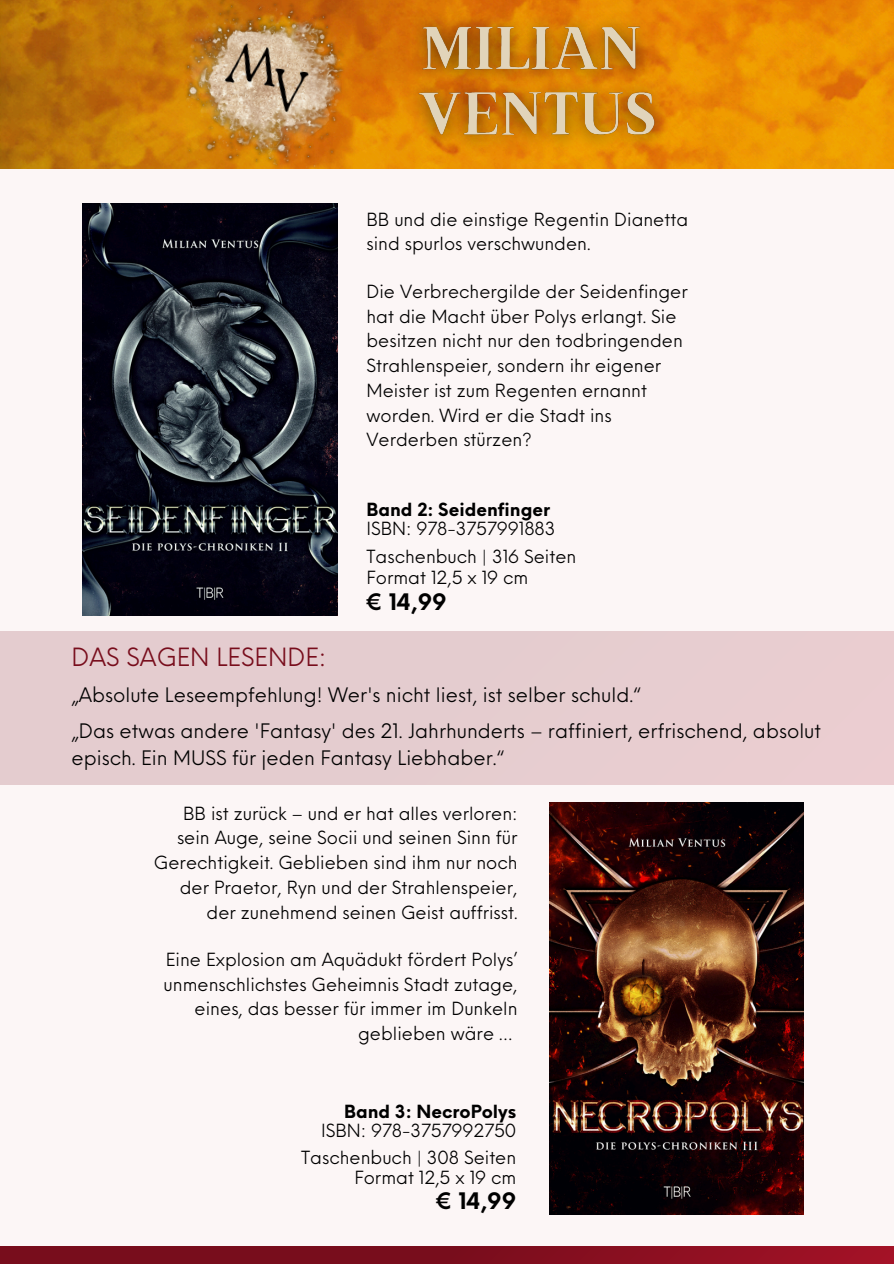
<style>
.page{position:relative;width:894px;height:1264px;background:#fff}
.page>*{position:absolute;margin:0;border:0;box-sizing:border-box;transform-origin:0 0}
.t1{font:24.6px "Neue Einstellung";color:#780d1c}
.t2{font:700 22.2px "Neue Einstellung";color:#000}
.t3{font:19.5px/27px "Neue Einstellung";color:#000}
.t4{font:17.7px/24.8px "Neue Einstellung";color:#000}
.t5{font:700 17.7px "Neue Einstellung";color:#000}
</style>
<div class="page">
<div style="left:0;top:0;width:893px;height:1263px;background:#fcf6f6"></div>
<div style="left:0;top:1246px;width:893px;height:17px;background:linear-gradient(to right,#6d0c19,#991124)"></div>
<img style="left:0;top:0;width:893px;height:168px">
<img style="left:170px;top:0;width:192px;height:169px">
<img style="left:83px;top:204px;width:254px;height:411px">
<img style="left:549px;top:802px;width:254px;height:412px">
<div style="left:0;top:631px;width:893px;height:153px;background:#e4cccf"></div>
<img style="left:391px;top:1px;width:290px;height:163px">
<p class="t4" style="left:366px;top:205px;width:323px">BB und die einstige Regentin Dianetta sind spurlos verschwunden.</p>
<p class="t4" style="left:366px;top:277px;width:323px">Die Verbrechergilde der Seidenfinger hat die Macht über Polys erlangt. Sie besitzen nicht nur den todbringenden Strahlenspeier, sondern ihr eigener Meister ist zum Regenten ernannt worden. Wird er die Stadt ins Verderben stürzen?</p>
<p class="t1" style="left:71px;top:635px;width:256px">DAS SAGEN LESENDE:</p>
<p class="t5" style="left:366px;top:493px;width:185px">Band 2: Seidenfinger</p>
<h2 class="t4" style="left:366px;top:514px;width:190px">ISBN: 978-3757991883</h2>
<p class="t4" style="left:366px;top:542px;width:211px">Taschenbuch | 316 Seiten</p>
<p class="t4" style="left:366px;top:563px;width:163px">Format 12,5 x 19 cm</p>
<p class="t2" style="left:366px;top:581px;width:82px">€ 14,99</p>
<p class="t3" style="left:71px;top:679px;width:571px">„Absolute Leseempfehlung! Wer's nicht liest, ist selber schuld.“</p>
<p class="t3" style="left:71px;top:715px;width:750px">„Das etwas andere 'Fantasy' des 21. Jahrhunderts – raffiniert, erfrischend, absolut episch. Ein MUSS für jeden Fantasy Liebhaber.“</p>
<p class="t4" style="left:154px;top:799px;width:365px;text-align:right">BB ist zurück – und er hat alles verloren: sein Auge, seine Socii und seinen Sinn für Gerechtigkeit. Geblieben sind ihm nur noch der Praetor, Ryn und der Strahlenspeier, der zunehmend seinen Geist auffrisst.</p>
<p class="t4" style="left:163px;top:945px;width:355px;text-align:right">Eine Explosion am Aquädukt fördert Polys’ unmenschlichstes Geheimnis Stadt zutage, eines, das besser für immer im Dunkeln geblieben wäre …</p>
<p class="t5" style="left:344px;top:1095px;width:174px">Band 3: NecroPolys</p>
<p class="t4" style="left:321px;top:1116px;width:196px">ISBN: 978-3757992750</p>
<p class="t4" style="left:301px;top:1143px;width:216px">Taschenbuch | 308 Seiten</p>
<p class="t4" style="left:354px;top:1163px;width:163px">Format 12,5 x 19 cm</p>
<p class="t2" style="left:436px;top:1180px;width:82px">€ 14,99</p>
</div>
